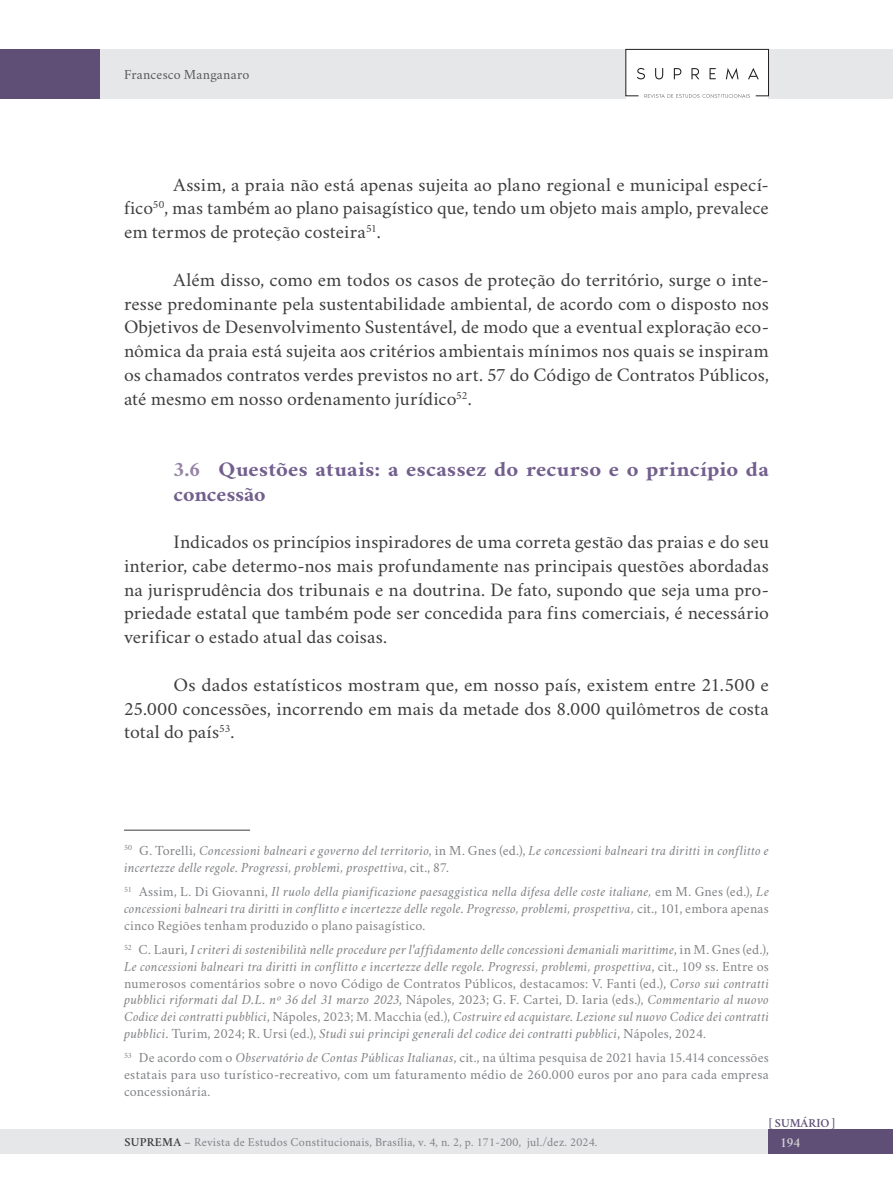
<style>
.page{position:relative;width:893px;height:1191px;background:#fff}
.page>*{position:absolute;margin:0;border:0;box-sizing:border-box;transform-origin:0 0}
.t1{font:700 21px/24.5px "Crimson";letter-spacing:.01em;color:#725f8d;scale:1.08 1}
.texto_corrido_pt{font:19.25px/23.8px "Crimson";color:#3e3e3f;text-align:justify}
.texto_corrido_pt-2{font:19.25px/23.8px "Crimson";color:#3e3e3f;text-align:justify;scale:1.05 1}
.FOOTNOTE{font:italic 14px/16.6px "Crimson";letter-spacing:.01em;color:#808285;text-align:justify}
.FOOTNOTE-2{font:14px/16.6px "Crimson";letter-spacing:.02em;color:#808285;text-align:justify}
.t2{font:14px "Crimson";letter-spacing:.02em;color:#57585a}
.t3{font:600 14px "Crimson";color:#d1d2d4}
.t4{font:12.25px "Crimson";letter-spacing:.02em;color:#808285}
.t5{font:600 12.25px "Crimson";color:#5f4f76}
.s1{color:#9484a6}
.s2{font-style:normal}
.s3{font-style:italic}
.s4{font-weight:600;color:#3e3e3f}
</style>
<div class="page">
<div style="left:0;top:1129px;width:790px;height:25px;background:#e6e7e9"></div>
<div style="left:0;top:49px;width:892px;height:50px;background:#e6e7e9"></div>
<div style="left:768px;top:1129px;width:124px;height:25px;background:#5f4f76"></div>
<div style="left:0;top:49px;width:99px;height:50px;background:#5f4f76"></div>
<div style="left:626px;top:50px;width:142px;height:49px;background:#fff"></div>
<svg style="left:625px;top:48px;width:144px;height:50px"></svg>
<hr style="left:124px;top:830px;width:126px;height:1px;background:#3e3e3f">
<p class="t2" style="left:124px;top:64px;width:127px">Francesco Manganaro</p>
<p class="texto_corrido_pt" style="left:124px;top:170px;width:646px;text-indent:50px">Assim, a praia não está apenas sujeita ao plano regional e municipal especí&shy;fico<sup>50</sup>, mas também ao plano paisagístico que, tendo um objeto mais amplo, prevalece em termos de proteção costeira<sup>51</sup>.</p>
<p class="texto_corrido_pt" style="left:124px;top:265px;width:646px;text-indent:50px">Além disso, como em todos os casos de proteção do território, surge o inte&shy;resse predominante pela sustentabilidade ambiental, de acordo com o disposto nos Objetivos de Desenvolvimento Sustentável, de modo que a eventual exploração eco&shy;nômica da praia está sujeita aos critérios ambientais mínimos nos quais se inspiram os chamados contratos verdes previstos no art. 57 do Código de Contratos Públicos, até mesmo em nosso ordenamento jurídico<sup>52</sup>.</p>
<p class="t1" style="left:174px;top:457px;width:553px"><span class="s1">3.6</span> Questões atuais: a escassez do recurso e o princípio da concessão</p>
<p class="texto_corrido_pt" style="left:124px;top:527px;width:646px;text-indent:50px">Indicados os princípios inspiradores de uma correta gestão das praias e do seu interior, cabe determo-nos mais profundamente nas principais questões abordadas na jurisprudência dos tribunais e na doutrina. De fato, supondo que seja uma pro&shy;priedade estatal que também pode ser concedida para fins comerciais, é necessário verificar o estado atual das coisas.</p>
<p class="texto_corrido_pt-2" style="left:124px;top:670px;width:616px;text-indent:50px">Os dados estatísticos mostram que, em nosso país, existem entre 21.500 e 25.000 concessões, incorrendo em mais da metade dos 8.000 quilômetros de costa total do país<sup>53</sup>.</p>
<p class="FOOTNOTE" style="left:124px;top:842px;width:646px"><sup>50</sup> <span class="s2">G. Torelli,</span> Concessioni balneari e governo del territorio<span class="s2">, in M. Gnes (ed.),</span> Le concessioni balneari tra diritti in conflitto e incertezze delle regole. Progressi, problemi, prospettiva<span class="s2">, cit., 87.</span></p>
<p class="FOOTNOTE" style="left:124px;top:883px;width:646px"><sup>51</sup> <span class="s2">Assim, L. Di Giovanni,</span> Il ruolo della pianificazione paesaggistica nella difesa delle coste italiane, <span class="s2">em M. Gnes (ed.),</span> Le concessioni balneari tra diritti in conflitto e incertezze delle regole. Progresso, problemi, prospettiva, <span class="s2">cit., 101, embora apenas cinco Regiões tenham produzido o plano paisagístico.</span></p>
<p class="FOOTNOTE" style="left:124px;top:941px;width:646px"><sup>52</sup> <span class="s2">C. Lauri,</span> I criteri di sostenibilità nelle procedure per l'affidamento delle concessioni demaniali marittime<span class="s2">, in M. Gnes (ed.), </span>Le concessioni balneari tra diritti in conflitto e incertezze delle regole. Progressi, problemi, prospettiva<span class="s2">, cit., 109 ss. Entre os numerosos comentários sobre o novo Código de Contratos Públicos, destacamos: V. Fanti (ed.),</span> Corso sui contratti pubblici riformati dal D.L. nº 36 del 31 marzo 2023<span class="s2">, Nápoles, 2023; G. F. Cartei, D. Iaria (eds.),</span> Commentario al nuovo Codice dei contratti pubblici<span class="s2">, Nápoles, 2023; M. Macchia (ed.),</span> Costruire ed acquistare. Lezione sul nuovo Codice dei contratti pubblici. <span class="s2">Turim, 2024; R. Ursi (ed.),</span> Studi sui principi generali del codice dei contratti pubblici<span class="s2">, Nápoles, 2024.</span></p>
<p class="FOOTNOTE-2" style="left:124px;top:1047px;width:646px"><sup>53</sup> De acordo com o <span class="s3">Observatório de Contas Públicas Italianas</span>, cit., na última pesquisa de 2021 havia 15.414 concessões estatais para uso turístico-recreativo, com um faturamento médio de 260.000 euros por ano para cada empresa concessionária.</p>
<p class="t5" style="left:769px;top:1114px;width:68px">[ SUMÁRIO ]</p>
<p class="t4" style="left:125px;top:1132px;width:474px"><span class="s4">SUPREMA</span> – Revista de Estudos Constitucionais, Brasília, v. 4, n. 2, p. 171-200, jul./dez. 2024.</p>
<p class="t3" style="left:780px;top:1132px;width:21px">194</p>
</div>
